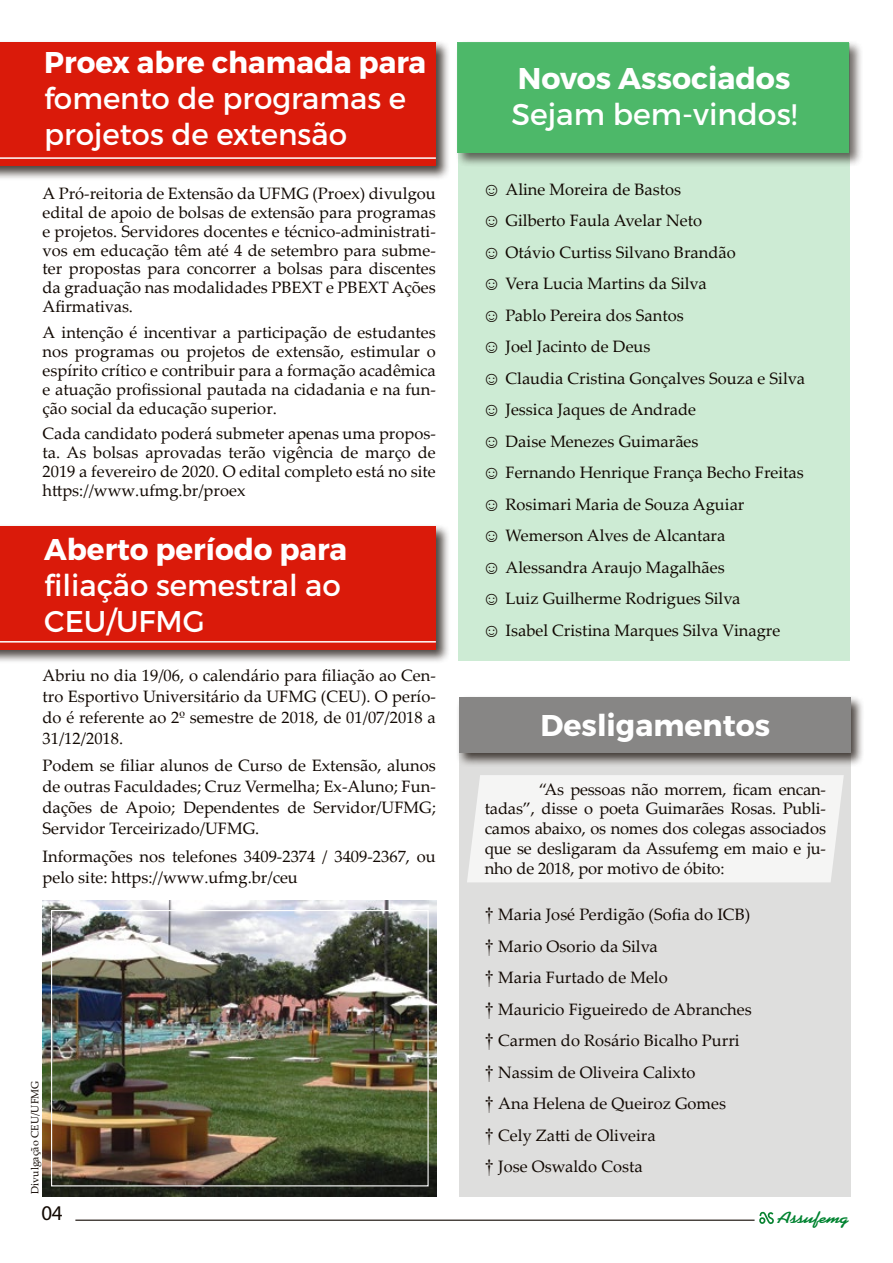
<style>
.page{position:relative;width:893px;height:1263px;background:#fff}
.page>*{position:absolute;margin:0;border:0;box-sizing:border-box;transform-origin:0 0}
.t1{font:30px/36px "Montserrat";color:#fff}
.t2{font:700 30px "Montserrat";color:#fff}
.t3{font:21px "Myriad Pro";color:#110802}
.t4{font:16.5px/31.5px "Palatino Linotype";color:#110802;text-align:justify}
.t5{font:700 16.5px "Koala";color:#008330;scale:1.22 1}
.t6{font:10.5px "Palatino Linotype";color:#110802}
.s1{font-family:"Times New Roman";font-weight:700;font-size:18px}
.s2{font-family:"Times New Roman";font-size:18px}
</style>
<div class="page">
<div style="left:459px;top:697px;width:391px;height:500px;background:#dededd"></div>
<div style="left:456px;top:695px;width:409px;height:72px;background:#110802;opacity:.75"></div>
<div style="left:459px;top:697px;width:391px;height:56px;background:#878685"></div>
<hr style="left:75px;top:1219px;width:680px;height:2px;background:#110802">
<svg style="left:759px;top:1211px;width:15px;height:13px"></svg>
<div style="left:759px;top:1217px;width:6px;height:7px;border:2px solid #078230;border-radius:50%"></div>
<img style="left:43px;top:900px;width:394px;height:296px">
<div style="left:458px;top:43px;width:392px;height:618px;background:#cdebd4"></div>
<div style="left:455px;top:40px;width:408px;height:128px;background:#110802;opacity:.75"></div>
<div style="left:457px;top:43px;width:392px;height:110px;background:#4db869"></div>
<div style="left:0;top:40px;width:450px;height:140px;background:#110802;opacity:.75"></div>
<div style="left:0;top:43px;width:436px;height:123px;background:#da1a0a"></div>
<div style="left:0;top:523px;width:450px;height:141px;background:#110802;opacity:.75"></div>
<div style="left:0;top:526px;width:436px;height:123px;background:#da1a0a"></div>
<hr style="left:0;top:157px;width:436px;height:2px;background:#fff">
<hr style="left:0;top:641px;width:436px;height:1px;background:#fff">
<div style="left:51px;top:910px;width:378px;height:276px;border:1px solid #fff"></div>
<div style="left:467px;top:775px;width:377px;height:107px;background:#f5f5f4"></div>
<h1 class="t2" style="left:44px;top:44px;width:383px">Proex abre chamada para</h1>
<h1 class="t1" style="left:44px;top:80px;width:363px">fomento de programas e projetos de extensão</h1>
<p class="t4" style="left:43px;top:183px;width:395px;line-height:19px">A Pró-reitoria de Extensão da UFMG (Proex) divulgou edital de apoio de bolsas de extensão para programas e projetos. Servidores docentes e técnico-administrati&shy;vos em educação têm até 4 de setembro para subme&shy;ter propostas para concorrer a bolsas para discentes da graduação nas modalidades PBEXT e PBEXT Ações Afirmativas.</p>
<p class="t4" style="left:43px;top:322px;width:395px;line-height:19px">A intenção é incentivar a participação de estudantes nos programas ou projetos de extensão, estimular o espírito crítico e contribuir para a formação acadêmica e atuação profissional pautada na cidadania e na fun&shy;ção social da educação superior.</p>
<p class="t4" style="left:43px;top:423px;width:395px;line-height:19px">Cada candidato poderá submeter apenas uma propos&shy;ta. As bolsas aprovadas terão vigência de março de 2019 a fevereiro de 2020. O edital completo está no site https://www.ufmg.br/proex</p>
<h1 class="t2" style="left:44px;top:530px;width:304px">Aberto período para</h1>
<h1 class="t1" style="left:44px;top:567px;width:298px">filiação semestral ao<br>CEU/UFMG</h1>
<p class="t4" style="left:43px;top:664px;width:395px;line-height:21px">Abriu no dia 19/06, o calendário para filiação ao Cen&shy;tro Esportivo Universitário da UFMG (CEU). O perío&shy;do é referente ao 2º semestre de 2018, de 01/07/2018 a 31/12/2018.</p>
<p class="t4" style="left:43px;top:754px;width:395px;line-height:21px">Podem se filiar alunos de Curso de Extensão, alunos de outras Faculdades; Cruz Vermelha; Ex-Aluno; Fun&shy;dações de Apoio; Dependentes de Servidor/UFMG; Servidor Terceirizado/UFMG.</p>
<p class="t4" style="left:43px;top:845px;width:395px;line-height:21px">Informações nos telefones 3409-2374 / 3409-2367, ou pelo site: https://www.ufmg.br/ceu</p>
<p class="t6" style="left:27px;top:1194px;width:115px;rotate:-90deg">Divulgação CEU/UFMG</p>
<h1 class="t2" style="left:518px;top:60px;width:274px">Novos Associados</h1>
<h1 class="t1" style="left:511px;top:96px;width:287px">Sejam bem-vindos!</h1>
<p class="t4" style="left:483px;top:172px;width:324px;text-align:left"><span class="s1">☺</span> Aline Moreira de Bastos<br><span class="s1">☺</span> Gilberto Faula Avelar Neto<br><span class="s1">☺</span> Otávio Curtiss Silvano Brandão<br><span class="s1">☺</span> Vera Lucia Martins da Silva<br><span class="s1">☺</span> Pablo Pereira dos Santos<br><span class="s1">☺</span> Joel Jacinto de Deus<br><span class="s1">☺</span> Claudia Cristina Gonçalves Souza e Silva <span class="s1">☺</span> Jessica Jaques de Andrade<br><span class="s1">☺</span> Daise Menezes Guimarães<br><span class="s1">☺</span> Fernando Henrique França Becho Freitas <span class="s1">☺</span> Rosimari Maria de Souza Aguiar<br><span class="s1">☺</span> Wemerson Alves de Alcantara<br><span class="s1">☺</span> Alessandra Araujo Magalhães<br><span class="s1">☺</span> Luiz Guilherme Rodrigues Silva<br><span class="s1">☺</span> Isabel Cristina Marques Silva Vinagre</p>
<h1 class="t2" style="left:541px;top:707px;width:231px">Desligamentos</h1>
<p class="t4" style="left:485px;top:778px;width:343px;line-height:19.8px;text-indent:54px">“As pessoas não morrem, ficam encan&shy;tadas”, disse o poeta Guimarães Rosas. Publi&shy;camos abaixo, os nomes dos colegas associados que se desligaram da Assufemg em maio e ju&shy;nho de 2018, por motivo de óbito:</p>
<p class="t4" style="left:485px;top:898px;width:268px;text-align:left"><span class="s2">†</span> Maria José Perdigão (Sofia do ICB) <span class="s2">†</span> Mario Osorio da Silva<br><span class="s2">†</span> Maria Furtado de Melo<br><span class="s2">†</span> Mauricio Figueiredo de Abranches <span class="s2">†</span> Carmen do Rosário Bicalho Purri <span class="s2">†</span> Nassim de Oliveira Calixto<br><span class="s2">†</span> Ana Helena de Queiroz Gomes<br><span class="s2">†</span> Cely Zatti de Oliveira<br><span class="s2">†</span> Jose Oswaldo Costa</p>
<p class="t3" style="left:41px;top:1200px;width:23px">04</p>
<p class="t5" style="left:777px;top:1207px;width:60px">Assufemg</p>
</div>
